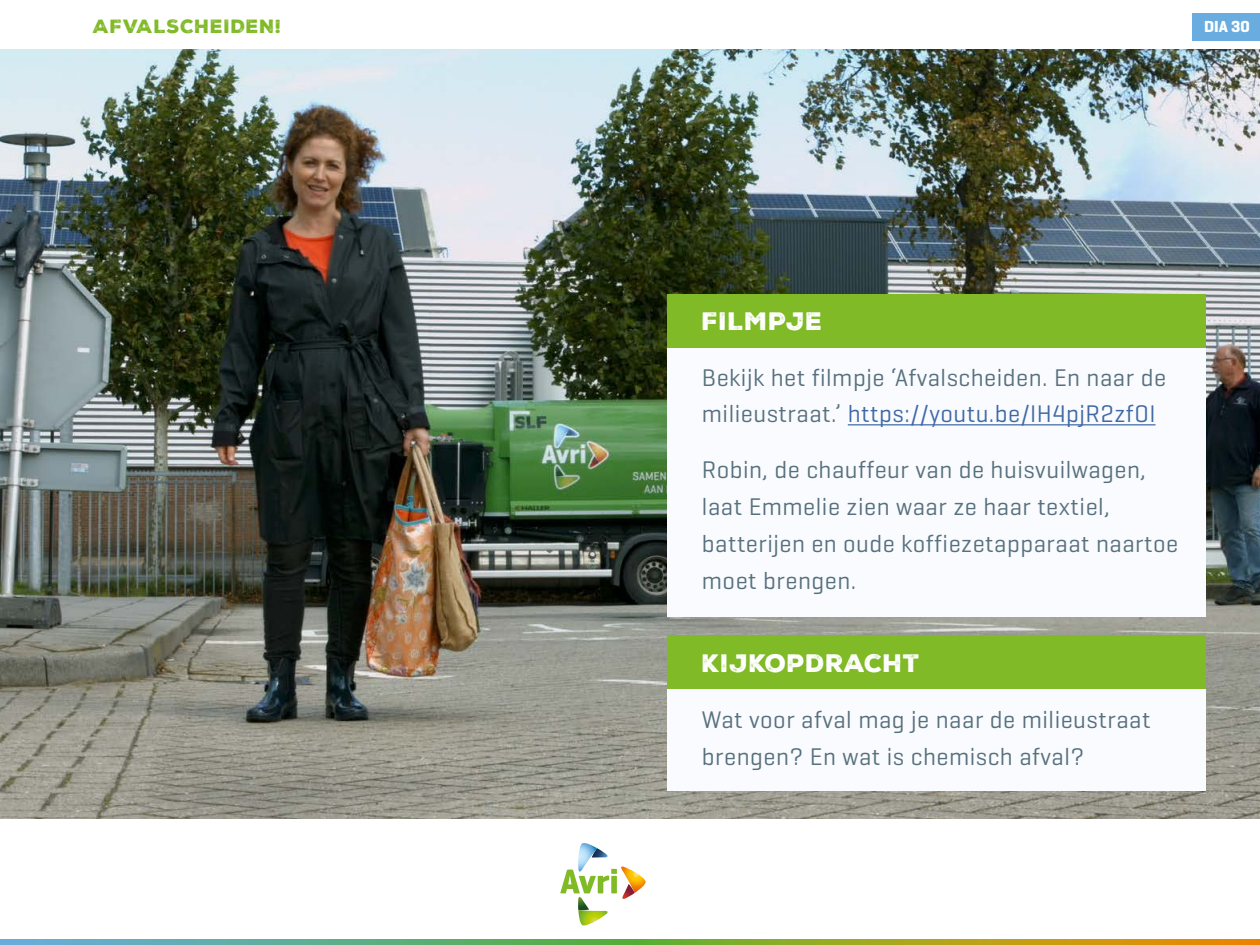
<style>
.page{position:relative;width:1260px;height:945px;background:#fff}
.page>*{position:absolute;margin:0;border:0;box-sizing:border-box;transform-origin:0 0}
.t1{font:24.5px/36.8px "Geogrotesque";letter-spacing:.02em;color:#57707d}
.t2{font:24.5px "Nexa Rust Sans Black 01";letter-spacing:.02em;color:#fff}
.t3{font:18.55px "Nexa Rust Sans Black 01";letter-spacing:.03em;color:#80ba27}
.t4{font:700 16.28px "Geogrotesque";color:#fff}
.s1{color:#3f68a5}
</style>
<div class="page">
<svg style="left:560px;top:843px;width:86px;height:83px"></svg>
<svg style="left:0;top:939px;width:1260px;height:6px;background:#85a754"></svg>
<img style="left:0;top:50px;width:1260px;height:769px">
<div style="left:1193px;top:14px;width:67px;height:27px;background:#69acdf"></div>
<div style="left:667px;top:318px;width:538px;height:298px;background:#f9fbfe"></div>
<div style="left:667px;top:294px;width:538px;height:54px;background:#80ba27"></div>
<hr style="left:848px;top:424px;width:308px;height:1px;background:#3f68a5">
<div style="left:667px;top:659px;width:538px;height:131px;background:#f9fbfe"></div>
<div style="left:667px;top:635px;width:538px;height:53px;background:#80ba27"></div>
<p class="t3" style="left:93px;top:14px;width:190px">AFVALSCHEIDEN!</p>
<p class="t4" style="left:1204px;top:17px;width:47px">DIA 30</p>
<p class="t2" style="left:702px;top:304px;width:122px">FILMPJE</p>
<p class="t1" style="left:702px;top:358px;width:466px">Bekijk het filmpje ‘Afvalscheiden. En naar de milieustraat.’ <span class="s1">https://youtu.be/IH4pjR2zfOI</span></p>
<p class="t1" style="left:702px;top:451px;width:478px">Robin, de chauffeur van de huisvuilwagen, laat Emmelie zien waar ze haar textiel, batterijen en oude koffiezetapparaat naartoe moet brengen.</p>
<p class="t2" style="left:702px;top:647px;width:220px">KIJKOPDRACHT</p>
<p class="t1" style="left:702px;top:701px;width:450px">Wat voor afval mag je naar de milieustraat brengen? En wat is chemisch afval?</p>
</div>
